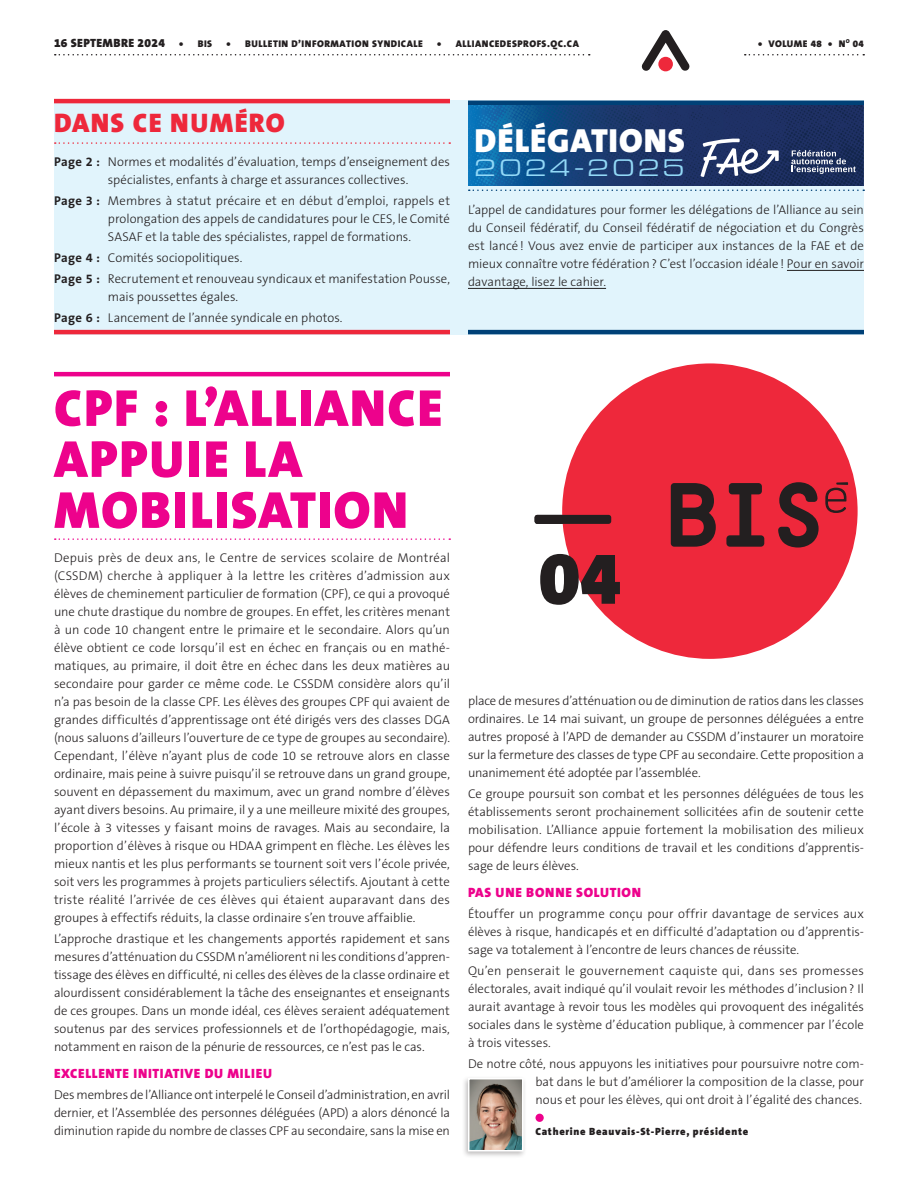
<style>
.page{position:relative;width:918px;height:1188px;background:#fff}
.page>*{position:absolute;margin:0;border:0;box-sizing:border-box;transform-origin:0 0}
.t1{font:900 75px "The Sans B9";color:#231f20}
.t2{font:900 52.5px/51px "The Sans B9";letter-spacing:.03em;color:#ed028c}
.t3{font:900 33.6px "The Sans B9";letter-spacing:.03em;color:#fff}
.t4{font:900 27px "The Sans B9";letter-spacing:.05em;color:#ee283b}
.t5{font:24.75px "Eurostile Extended";letter-spacing:.17em;color:#93d9f7}
.t6{font:900 13.5px "The Sans B9";letter-spacing:.05em;color:#ed028c}
.t7{font:300 12.75px/18px "The Sans B3";color:#231f20;text-align:justify}
.t8{font:900 10.5px "The Sans B9";letter-spacing:.065em;color:#231f20}
.t9{font:900 9.75px "The Sans B9";letter-spacing:.05em;color:#231f20}
.s1{font-size:12px}
.s2{font-family:"The Sans B7";font-weight:700}
</style>
<div class="page">
<div style="left:54px;top:100px;width:810px;height:235px;background:#e1f4fc"></div>
<svg style="left:562px;top:363px;width:296px;height:296px;fill:#ee283b"></svg>
<svg style="left:671px;top:483px;width:45px;height:64px;background:#5e2127"></svg>
<svg style="left:726px;top:483px;width:38px;height:64px;background:#84232c"></svg>
<svg style="left:778px;top:482px;width:41px;height:66px;background:#7c222b"></svg>
<div style="left:535px;top:515px;width:76px;height:9px;background:#231f20;border-radius:3px"></div>
<svg style="left:825px;top:482px;width:24px;height:32px"></svg>
<svg style="left:641px;top:30px;width:49px;height:41px"></svg>
<svg style="left:55px;top:54px;width:535px;height:2px"></svg>
<svg style="left:745px;top:54px;width:119px;height:2px"></svg>
<hr style="left:54px;top:372px;width:396px;height:4px;background:#ed028c">
<svg style="left:55px;top:538px;width:395px;height:2px"></svg>
<div style="left:536px;top:1114px;width:8px;height:8px;background:#ed028c;border-radius:50%"></div>
<div style="left:461px;top:1076px;width:66px;height:83px;background:#231f20;opacity:.3"></div>
<img style="left:471px;top:1081px;width:50px;height:67px">
<div style="left:468px;top:1078px;width:56px;height:73px;border:2px solid #fff"></div>
<hr style="left:54px;top:99px;width:396px;height:4px;background:#ee283b">
<svg style="left:55px;top:142px;width:395px;height:2px"></svg>
<hr style="left:54px;top:330px;width:396px;height:4px;background:#ee283b">
<hr style="left:468px;top:330px;width:396px;height:4px;background:#004177">
<hr style="left:468px;top:101px;width:396px;height:4px;background:#004177">
<svg style="left:469px;top:190px;width:395px;height:1px"></svg>
<hr style="left:787px;top:270px;width:77px;height:1px;background:#231f20">
<hr style="left:468px;top:288px;width:138px;height:1px;background:#231f20">
<img style="left:468px;top:105px;width:396px;height:81px">
<svg style="left:791px;top:150px;width:65px;height:24px;background:#526082"></svg>
<svg style="left:701px;top:139px;width:78px;height:38px;background:#616e90"></svg>
<p class="t9" style="left:54px;top:38px;width:526px"><span class="s1">16 SEPTEMBRE 2024</span> • BIS • BULLETIN D’INFORMATION SYNDICALE • ALLIANCEDESPROFS.QC.CA</p>
<p class="t9" style="left:758px;top:38px;width:107px">• VOLUME 48 • N<sup>O</sup> 04</p>
<h3 class="t4" style="left:54px;top:108px;width:232px">DANS CE NUMÉRO</h3>
<p class="t7" style="left:108px;top:154px;width:343px;text-indent:-54px"><span class="s2">Page 2 :</span> Normes et modalités d’évaluation, temps d’enseignement des spécialistes, enfants à charge et assurances collectives.</p>
<p class="t7" style="left:108px;top:193px;width:344px;text-indent:-54px"><span class="s2">Page 3 :</span> Membres à statut précaire et en début d’emploi, rappels et prolongation des appels de candidatures pour le CES, le Comité SASAF et la table des spécialistes, rappel de formations.</p>
<p class="t7" style="left:54px;top:248px;width:397px;line-height:21px"><span class="s2">Page 4 :</span> Comités sociopolitiques.<br><span class="s2">Page 5 :</span> Recrutement et renouveau syndicaux et manifestation Pousse,</p>
<p class="t7" style="left:54px;top:287px;width:290px;line-height:21px;text-indent:54px">mais poussettes égales.<br><span class="s2">Page 6 :</span> Lancement de l’année syndicale en photos.</p>
<h3 class="t3" style="left:475px;top:122px;width:212px">DÉLÉGATIONS</h3>
<h3 class="t5" style="left:475px;top:155px;width:211px">2024-2025</h3>
<p class="t7" style="left:468px;top:201px;width:398px">L’appel de candidatures pour former les délégations de l’Alliance au sein du Conseil fédératif, du Conseil fédératif de négociation et du Congrès est lancé ! Vous avez envie de participer aux instances de la FAE et de mieux connaître votre fédération? C’est l’occasion idéale ! Pour en savoir davantage, lisez le cahier.</p>
<h2 class="t2" style="left:54px;top:384px;width:390px">CPF : L’ALLIANCE<br>APPUIE LA<br>MOBILISATION</h2>
<p class="t7" style="left:54px;top:550px;width:398px">Depuis près de deux ans, le Centre de services scolaire de Montréal (CSSDM) cherche à appliquer à la lettre les critères d’admission aux élèves de cheminement particulier de formation (CPF), ce qui a provoqué une chute drastique du nombre de groupes. En effet, les critères menant à un code 10 changent entre le primaire et le secondaire. Alors qu’un élève obtient ce code lorsqu’il est en échec en français ou en mathé&shy;matiques, au primaire, il doit être en échec dans les deux matières au secondaire pour garder ce même code. Le CSSDM considère alors qu’il n’a pas besoin de la classe CPF. Les élèves des groupes CPF qui avaient de grandes difficultés d’apprentissage ont été dirigés vers des classes DGA (nous saluons d’ailleurs l’ouverture de ce type de groupes au secondaire).<br>Cependant, l’élève n’ayant plus de code 10 se retrouve alors en classe ordinaire, mais peine à suivre puisqu’il se retrouve dans un grand groupe, souvent en dépassement du maximum, avec un grand nombre d’élèves ayant divers besoins. Au primaire, il y a une meilleure mixité des groupes, l’école à 3 vitesses y faisant moins de ravages. Mais au secondaire, la proportion d’élèves à risque ou HDAA grimpent en flèche. Les élèves les mieux nantis et les plus performants se tournent soit vers l’école privée, soit vers les programmes à projets particuliers sélectifs. Ajoutant à cette triste réalité l’arrivée de ces élèves qui étaient auparavant dans des groupes à effectifs réduits, la classe ordinaire s’en trouve affaiblie.</p>
<p class="t7" style="left:54px;top:931px;width:398px">L’approche drastique et les changements apportés rapidement et sans mesures d’atténuation du CSSDM n’améliorent ni les conditions d’appren&shy;tissage des élèves en difficulté, ni celles des élèves de la classe ordinaire et alourdissent considérablement la tâche des enseignantes et enseignants de ces groupes. Dans un monde idéal, ces élèves seraient adéquatement soutenus par des services professionnels et de l’orthopédagogie, mais, notamment en raison de la pénurie de ressources, ce n’est pas le cas.</p>
<p class="t6" style="left:54px;top:1067px;width:219px">EXCELLENTE INITIATIVE DU MILIEU</p>
<p class="t7" style="left:54px;top:1087px;width:398px">Des membres de l’Alliance ont interpelé le Conseil d’administration, en avril dernier, et l’Assemblée des personnes déléguées (APD) a alors dénoncé la diminution rapide du nombre de classes CPF au secondaire, sans la mise en</p>
<h1 class="t1" style="left:539px;top:538px;width:84px">04</h1>
<p class="t7" style="left:468px;top:692px;width:398px">place de mesures d’atténuation ou de diminution de ratios dans les classes ordinaires. Le 14 mai suivant, un groupe de personnes déléguées a entre autres proposé à l’APD de demander au CSSDM d’instaurer un moratoire sur la fermeture des classes de type CPF au secondaire. Cette proposition a unanimement été adoptée par l’assemblée.</p>
<p class="t7" style="left:468px;top:785px;width:398px">Ce groupe poursuit son combat et les personnes déléguées de tous les établissements seront prochainement sollicitées afin de soutenir cette mobilisation. L’Alliance appuie fortement la mobilisation des milieux pour défendre leurs conditions de travail et les conditions d’apprentis&shy;sage de leurs élèves.</p>
<p class="t6" style="left:468px;top:885px;width:174px">PAS UNE BONNE SOLUTION</p>
<p class="t7" style="left:468px;top:905px;width:398px">Étouffer un programme conçu pour offrir davantage de services aux élèves à risque, handicapés et en difficulté d’adaptation ou d’apprentis&shy;sage va totalement à l’encontre de leurs chances de réussite.</p>
<p class="t7" style="left:468px;top:962px;width:398px">Qu’en penserait le gouvernement caquiste qui, dans ses promesses électorales, avait indiqué qu’il voulait revoir les méthodes d’inclusion? Il aurait avantage à revoir tous les modèles qui provoquent des inégalités sociales dans le système d’éducation publique, à commencer par l’école à trois vitesses.</p>
<p class="t7" style="left:535px;top:1055px;width:330px;text-indent:-67px">De notre côté, nous appuyons les initiatives pour poursuivre notre com&shy;bat dans le but d’améliorer la composition de la classe, pour nous et pour les élèves, qui ont droit à l’égalité des chances.</p>
<p class="t8" style="left:535px;top:1126px;width:214px">Catherine Beauvais-St-Pierre, présidente</p>
</div>
